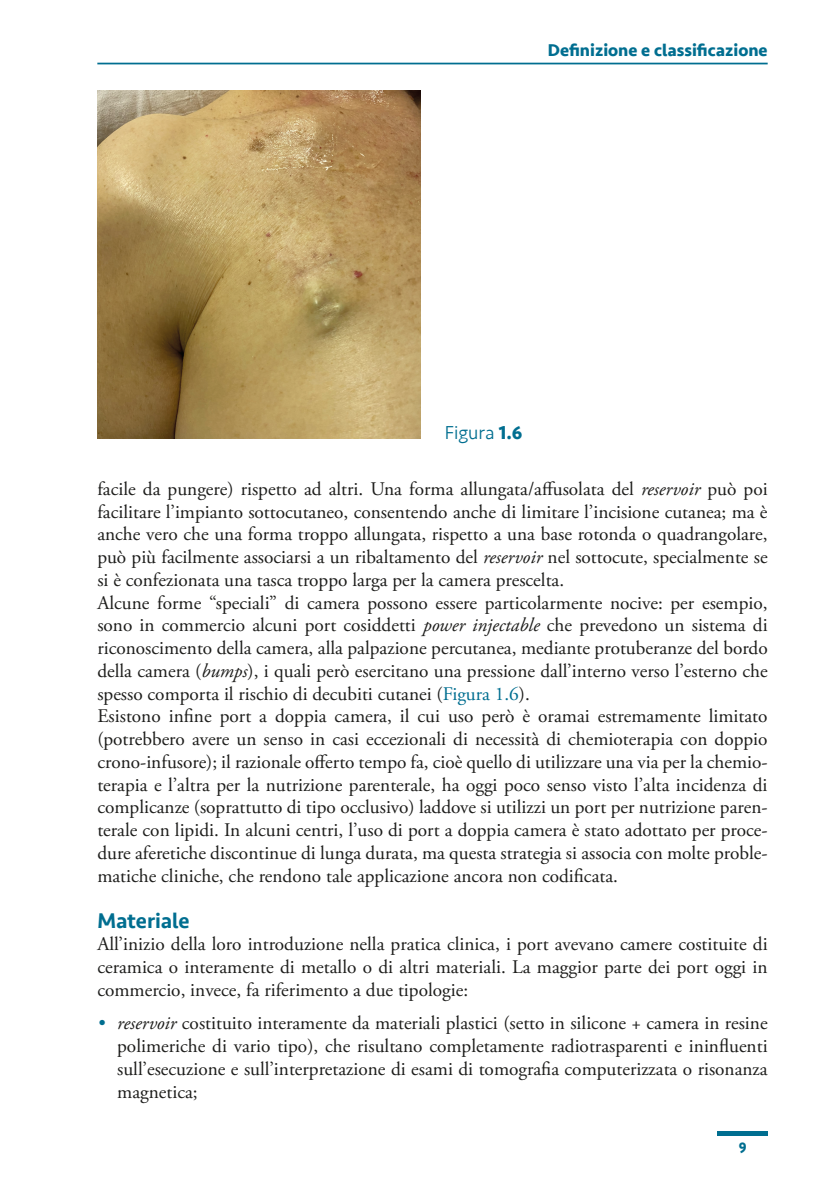
<style>
.page{position:relative;width:824px;height:1182px;background:#fff}
.page>*{position:absolute;margin:0;border:0;box-sizing:border-box;transform-origin:0 0}
._3_hd{font:500 21.88px "Seravek";letter-spacing:-.005em;color:#006e90}
.text{font:19.25px/22.8px "Adobe Garamond Pro";color:#1d1d1b;text-align:justify}
.Fig_leg{font:300 19.25px "Seravek";color:#006e90}
.t1{font:700 17.5px "Seravek";color:#006e90}
.t2{font:700 15.75px "Seravek";color:#006e90;scale:.9 1}
.s1{font-weight:700}
.s2{font-style:italic}
.s3{color:#006e90}
.s4{font-style:italic;color:#006e90}
</style>
<div class="page">
<div style="left:717px;top:1131px;width:50px;height:5px;background:#006e90"></div>
<hr style="left:97px;top:63px;width:670px;height:1px;background:#006e90">
<img style="left:97px;top:90px;width:323px;height:349px">
<p class="t1" style="left:547px;top:36px;width:221px">Definizione e classificazione</p>
<p class="Fig_leg" style="left:445px;top:421px;width:79px">Figura <span class="s1">1.6</span></p>
<p class="text" style="left:97px;top:478px;width:671px">facile da pungere) rispetto ad altri. Una forma allungata/affusolata del <span class="s2">reservoir</span> può poi facilitare l’impianto sottocutaneo, consentendo anche di limitare l’incisione cutanea; ma è anche vero che una forma troppo allungata, rispetto a una base rotonda o quadrangolare, può più facilmente associarsi a un ribaltamento del <span class="s2">reservoir</span> nel sottocute, specialmente se si è confezionata una tasca troppo larga per la camera prescelta.</p>
<p class="text" style="left:97px;top:592px;width:671px">Alcune forme “speciali” di camera possono essere particolarmente nocive: per esempio, sono in commercio alcuni port cosiddetti <span class="s2">power injectable</span> che prevedono un sistema di riconoscimento della camera, alla palpazione percutanea, mediante protuberanze del bordo della camera (<span class="s2">bumps</span>), i quali però esercitano una pressione dall’interno verso l’esterno che spesso comporta il rischio di decubiti cutanei (<span class="s3">Figura 1.6</span>).</p>
<p class="text" style="left:97px;top:706px;width:671px">Esistono infine port a doppia camera, il cui uso però è oramai estremamente limitato (potrebbero avere un senso in casi eccezionali di necessità di chemioterapia con doppio crono-infusore); il razionale offerto tempo fa, cioè quello di utilizzare una via per la chemio&shy;terapia e l’altra per la nutrizione parenterale, ha oggi poco senso visto l’alta incidenza di complicanze (soprattutto di tipo occlusivo) laddove si utilizzi un port per nutrizione paren&shy;terale con lipidi. In alcuni centri, l’uso di port a doppia camera è stato adottato per proce&shy;dure aferetiche discontinue di lunga durata, ma questa strategia si associa con molte proble&shy;matiche cliniche, che rendono tale applicazione ancora non codificata.</p>
<p class="_3_hd" style="left:97px;top:907px;width:94px">Materiale</p>
<p class="text" style="left:97px;top:934px;width:671px">All’inizio della loro introduzione nella pratica clinica, i port avevano camere costituite di ceramica o interamente di metallo o di altri materiali. La maggior parte dei port oggi in commercio, invece, fa riferimento a due tipologie:</p>
<p class="text" style="left:117px;top:1012px;width:651px;text-indent:-20px"><span class="s4">•</span> <span class="s2">reservoir</span> costituito interamente da materiali plastici (setto in silicone + camera in resine polimeriche di vario tipo), che risultano completamente radiotrasparenti e ininfluenti sull’esecuzione e sull’interpretazione di esami di tomografia computerizzata o risonanza magnetica;</p>
<p class="t2" style="left:738px;top:1135px;width:10px">9</p>
</div>
